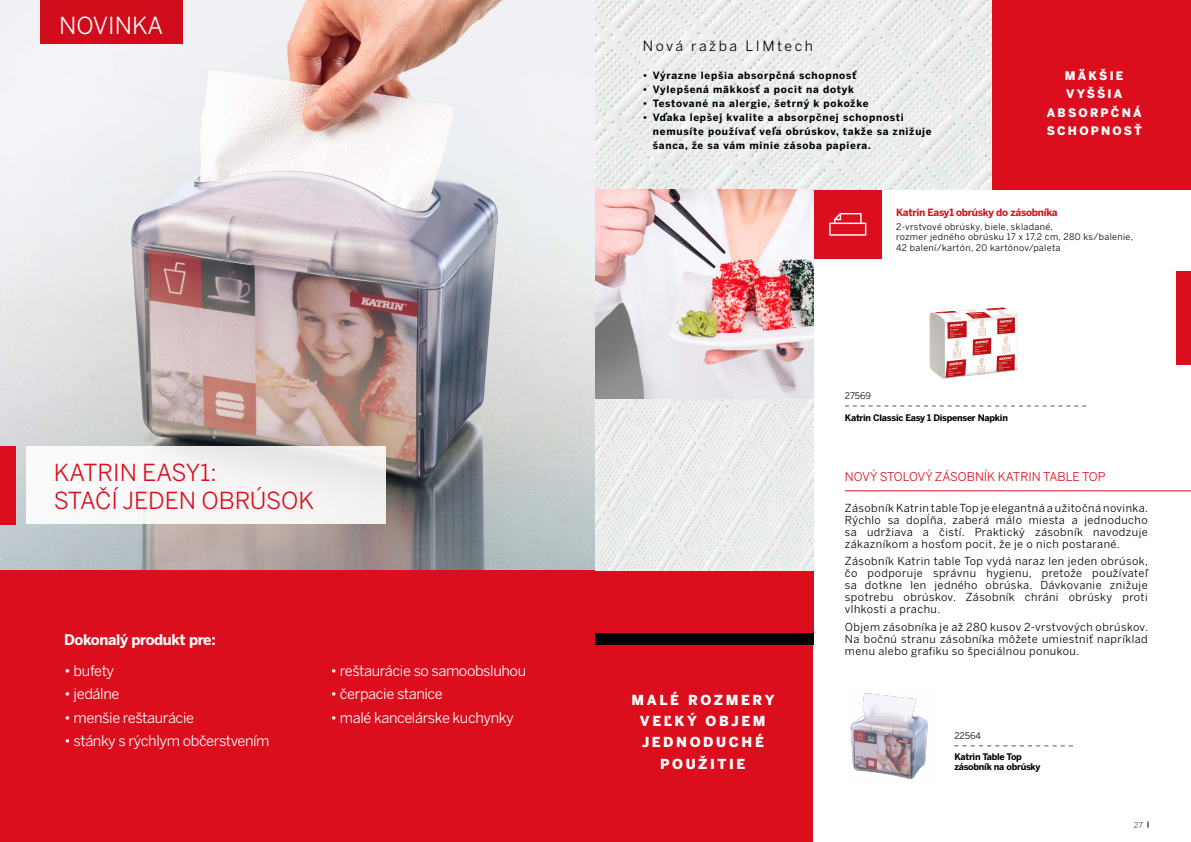
<style>
.page{position:relative;width:1191px;height:842px;background:#fff}
.page>*{position:absolute;margin:0;border:0;box-sizing:border-box;transform-origin:0 0}
.t1{font:23.3px/28px "Benton Sans";color:#dc0d1d}
.t2{font:23.3px "Benton Sans";color:#fff}
.t3{font:14.6px "Benton Sans";letter-spacing:-.025em;color:#fff}
.t4{font:700 14.6px "Benton Sans";letter-spacing:-.025em;color:#fff}
.t5{font:14px "Benton Sans";letter-spacing:.18em;color:#000}
.t6{font:900 13.7px/21.5px "Benton Sans";letter-spacing:.19em;color:#fff;text-align:center}
.t7{font:12px "Benton Sans";color:#dc0d1d}
.t8{font:900 11.7px/18.2px "Benton Sans";letter-spacing:.19em;color:#fff;text-align:center}
.t9{font:11px/12px "Benton Sans";letter-spacing:.04em;color:#000;text-align:justify}
.t10{font:700 10px/14px "Benton Sans";letter-spacing:.075em;color:#000}
.t11{font:700 10px "Benton Sans";letter-spacing:-.025em;color:#dc0d1d}
.t12{font:9px/10.8px "Benton Sans";letter-spacing:.04em;color:#000}
.t13{font:700 9px/10.8px "Benton Sans";letter-spacing:-.025em;color:#000}
.t14{font:300 8px "Benton Sans";color:#000}
</style>
<div class="page">
<img style="left:0;top:0;width:595px;height:570px">
<div style="left:0;top:570px;width:595px;height:272px;background:#dc0d1d"></div>
<div style="left:0;top:446px;width:16px;height:78px;background:#dc0d1d"></div>
<div style="left:26px;top:446px;width:360px;height:78px;background:linear-gradient(to right,#fbfbfc,#efedec)"></div>
<div style="left:41px;top:0;width:142px;height:43px;background:#d00c1b"></div>
<img style="left:595px;top:0;width:397px;height:190px">
<div style="left:595px;top:645px;width:218px;height:197px;background:#dc0d1d"></div>
<div style="left:992px;top:0;width:199px;height:190px;background:#dc0d1d"></div>
<div style="left:813px;top:190px;width:69px;height:69px;background:#dc0d1d"></div>
<svg style="left:829px;top:213px;width:37px;height:23px"></svg>
<img style="left:595px;top:190px;width:218px;height:380px">
<hr style="left:845px;top:491px;width:346px;height:1px;background:#dc0d1d">
<svg style="left:954px;top:745px;width:119px;height:1px"></svg>
<img style="left:850px;top:693px;width:78px;height:86px">
<svg style="left:845px;top:405px;width:241px;height:1px"></svg>
<img style="left:929px;top:307px;width:89px;height:72px">
<div style="left:594px;top:570px;width:219px;height:63px;background:#dc0d1d"></div>
<div style="left:595px;top:633px;width:218px;height:12px;background:#000"></div>
<div style="left:1176px;top:271px;width:15px;height:94px;background:#dc0d1d"></div>
<h1 class="t2" style="left:59px;top:12px;width:106px">NOVINKA</h1>
<h1 class="t1" style="left:54px;top:458px;width:262px">KATRIN EASY1:<br>STAČÍ JEDEN OBRÚSOK</h1>
<h2 class="t4" style="left:64px;top:631px;width:153px">Dokonalý produkt pre:</h2>
<h2 class="t3" style="left:64px;top:662px;width:51px">• bufety</h2>
<h2 class="t3" style="left:64px;top:685px;width:57px">• jedálne</h2>
<h2 class="t3" style="left:64px;top:709px;width:131px">• menšie reštaurácie</h2>
<h2 class="t3" style="left:64px;top:732px;width:207px">• stánky s rýchlym občerstvením</h2>
<h2 class="t3" style="left:330px;top:662px;width:197px">• reštaurácie so samoobsluhou</h2>
<h2 class="t3" style="left:330px;top:685px;width:114px">• čerpacie stanice</h2>
<h2 class="t3" style="left:330px;top:709px;width:185px">• malé kancelárske kuchynky</h2>
<p class="t5" style="left:643px;top:37px;width:171px">Nová ražba LIMtech</p>
<p class="t10" style="left:643px;top:68px;width:215px">• Výrazne lepšia absorpčná schopnosť</p>
<p class="t10" style="left:643px;top:82px;width:213px">• Vylepšená mäkkosť a pocit na dotyk</p>
<p class="t10" style="left:643px;top:96px;width:227px">• Testované na alergie, šetrný k pokožke</p>
<p class="t10" style="left:653px;top:110px;width:280px;text-indent:-10px">• Vďaka lepšej kvalite a absorpčnej schopnosti nemusíte používať veľa obrúskov, takže sa znižuje šanca, že sa vám minie zásoba papiera.</p>
<p class="t8" style="left:1046px;top:67px;width:97px">MÄKŠIE<br>VYŠŠIA<br>ABSORPČNÁ<br>SCHOPNOSŤ</p>
<p class="t11" style="left:896px;top:206px;width:163px">Katrin Easy1 obrúsky do zásobníka</p>
<p class="t12" style="left:896px;top:221px;width:238px">2-vrstvové obrúsky, biele, skladané,<br>rozmer jedného obrúsku 17 x 17,2 cm, 280 ks/balenie,<br>42 balení/kartón, 20 kartónov/paleta</p>
<p class="t12" style="left:845px;top:390px;width:27px">27569</p>
<p class="t13" style="left:845px;top:412px;width:164px">Katrin Classic Easy 1 Dispenser Napkin</p>
<p class="t6" style="left:631px;top:689px;width:145px">MALÉ ROZMERY<br>VEĽKÝ OBJEM<br>JEDNODUCHÉ<br>POUŽITIE</p>
<p class="t7" style="left:845px;top:470px;width:262px">NOVÝ STOLOVÝ ZÁSOBNÍK KATRIN TABLE TOP</p>
<p class="t9" style="left:845px;top:502px;width:305px">Zásobník Katrin table Top je elegantná a užitočná novinka.<br>Rýchlo sa dopĺňa, zaberá málo miesta a jednoducho sa udržiava a čistí. Praktický zásobník navodzuje zákazníkom a hosťom pocit, že je o nich postarané.</p>
<p class="t9" style="left:845px;top:555px;width:305px">Zásobník Katrin table Top vydá naraz len jeden obrúsok, čo podporuje správnu hygienu, pretože používateľ sa dotkne len jedného obrúska. Dávkovanie znižuje spotrebu obrúskov. Zásobník chráni obrúsky proti vlhkosti a prachu.</p>
<p class="t9" style="left:845px;top:621px;width:305px">Objem zásobníka je až 280 kusov 2-vrstvových obrúskov.<br>Na bočnú stranu zásobníka môžete umiestniť napríklad menu alebo grafiku so špeciálnou ponukou.</p>
<p class="t12" style="left:954px;top:730px;width:28px">22564</p>
<p class="t13" style="left:954px;top:751px;width:88px">Katrin Table Top zásobník na obrúsky</p>
<p class="t14" style="left:1133px;top:820px;width:10px">27</p>
</div>
